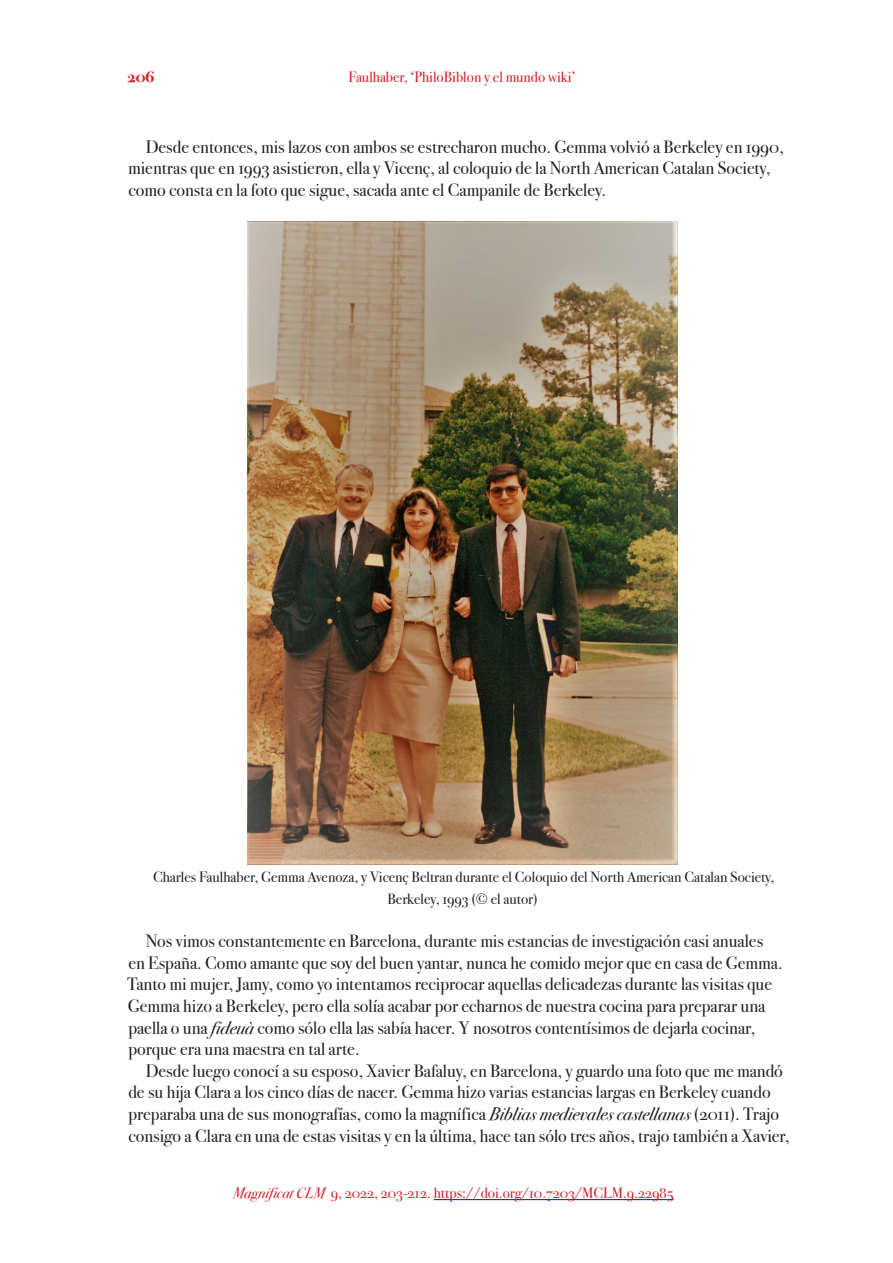
<style>
.page{position:relative;width:893px;height:1263px;background:#fff}
.page>*{position:absolute;margin:0;border:0;box-sizing:border-box;transform-origin:0 0}
.Paràgraf_2_i_ss{font:18px/21.6px "Bodoni Svty Two OSITCTT Book";color:#231f20}
.t1{font:16.5px "Bodoni Svty Two OSITCTT Bold";color:#d1232a}
.Paràgraf_2_i_ss__sen{font:15px/21.6px "Bodoni Svty Two OSITCTT Book";color:#231f20;text-align:center}
.t2{font:15px "Bodoni Svty Two OSITCTT Book";color:#d1232a}
.s1{font-family:"Bodoni Svty Two OSITCTT Book It"}
</style>
<div class="page">
<hr style="left:434px;top:1199px;width:240px;height:1px;background:#00f">
<img style="left:247px;top:221px;width:430px;height:643px">
<p class="t1" style="left:128px;top:67px;width:28px">206</p>
<p class="t2" style="left:348px;top:68px;width:229px">Faulhaber, ‘PhiloBiblon y el mundo wiki’</p>
<p class="Paràgraf_2_i_ss" style="left:128px;top:136px;width:657px;text-indent:18px">Desde entonces, mis lazos con ambos se estrecharon mucho. Gemma volvió a Berkeley en 1990, mientras que en 1993 asistieron, ella y Vicenç, al coloquio de la North American Catalan Society, como consta en la foto que sigue, sacada ante el Campanile de Berkeley.</p>
<p class="Paràgraf_2_i_ss__sen" style="left:153px;top:866px;width:623px">Charles Faulhaber, Gemma Avenoza, y Vicenç Beltran durante el Coloquio del North American Catalan Society,<br>Berkeley, 1993 (© el autor)</p>
<p class="Paràgraf_2_i_ss" style="left:127px;top:930px;width:657px;text-indent:19px">Nos vimos constantemente en Barcelona, durante mis estancias de investigación casi anuales en España. Como amante que soy del buen yantar, nunca he comido mejor que en casa de Gemma.<br>Tanto mi mujer, Jamy, como yo intentamos reciprocar aquellas delicadezas durante las visitas que Gemma hizo a Berkeley, pero ella solía acabar por echarnos de nuestra cocina para preparar una paella o una <span class="s1">fideuà</span> como sólo ella las sabía hacer. Y nosotros contentísimos de dejarla cocinar, porque era una maestra en tal arte.</p>
<p class="Paràgraf_2_i_ss" style="left:128px;top:1060px;width:663px;text-indent:17px">Desde luego conocí a su esposo, Xavier Bafaluy, en Barcelona, y guardo una foto que me mandó de su hija Clara a los cinco días de nacer. Gemma hizo varias estancias largas en Berkeley cuando preparaba una de sus monografías, como la magnífica <span class="s1">Biblias medievales castellanas</span> (2011). Trajo consigo a Clara en una de estas visitas y en la última, hace tan sólo tres años, trajo también a Xavier,</p>
<p class="t2" style="left:233px;top:1184px;width:442px"><span class="s1">Magnificat CLM</span> 9, 2022, 203-212. https://doi.org/10.7203/MCLM.9.22985</p>
</div>
